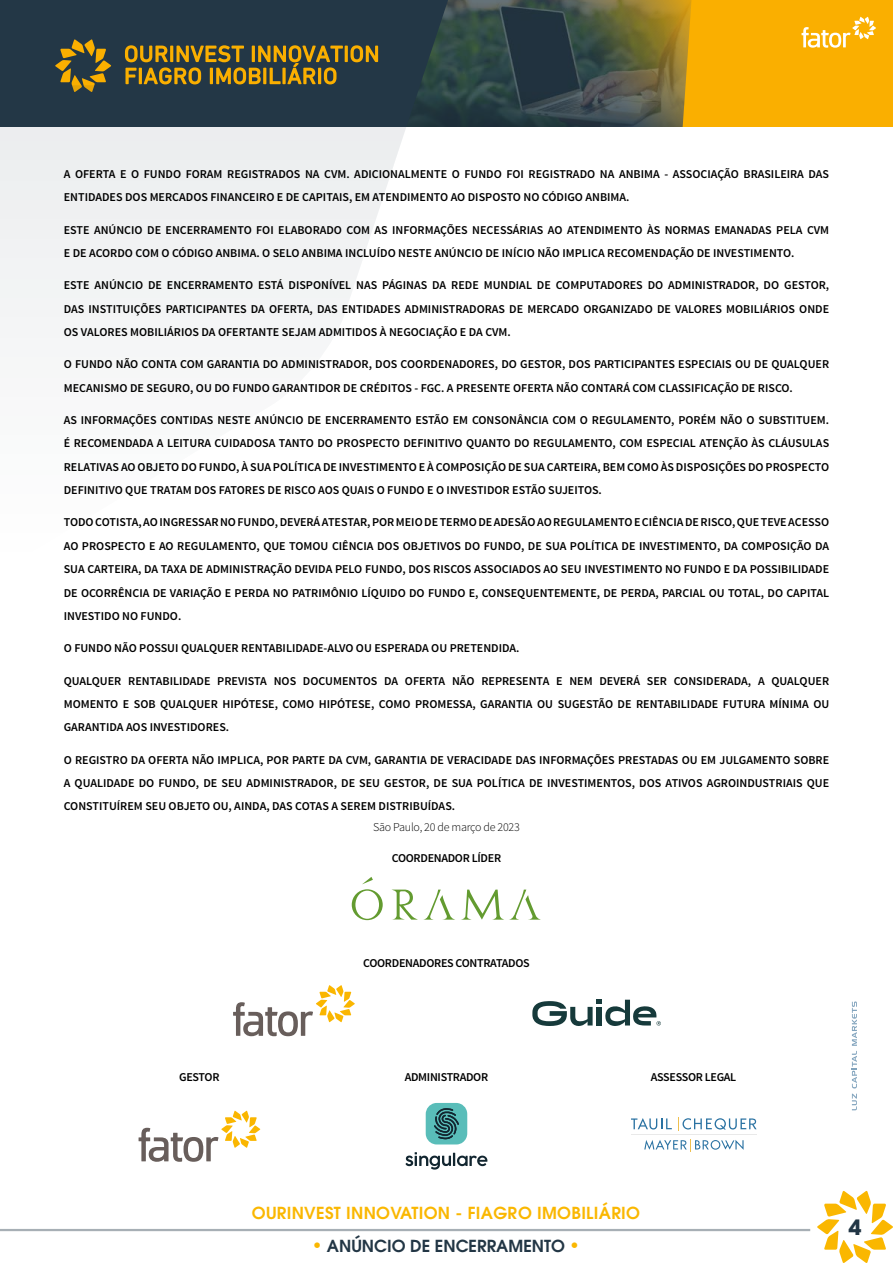
<style>
.page{position:relative;width:893px;height:1263px;background:#fff}
.page>*{position:absolute;margin:0;border:0;box-sizing:border-box;transform-origin:0 0}
.t1{font:700 21px "ITC Avant Garde Pro";color:#223645}
.t2{font:600 16.5px "ITC Avant Garde Pro";letter-spacing:.02em;color:#fab700}
.t3{font:600 16.5px "ITC Avant Garde Pro";color:#223645}
.t4{font:600 12px/23.4px "Source Sans Pro";color:#000;text-align:justify}
.t5{font:600 12px "Source Sans Pro";letter-spacing:-.025em;color:#000}
.t6{font:300 12px "Source Sans Pro";letter-spacing:-.02em;color:#000}
.s1{font-size:18px;color:#fab700}
</style>
<div class="page">
<svg style="left:464px;top:0;width:204px;height:127px;background:#404d44"></svg>
<svg style="left:668px;top:0;width:225px;height:127px;background:#f1aa04"></svg>
<svg style="left:0;top:0;width:464px;height:127px;background:#243945"></svg>
<svg style="left:801px;top:17px;width:75px;height:31px"></svg>
<hr style="left:345px;top:46px;width:3px;height:16px;background:#faaf00">
<svg style="left:350px;top:45px;width:28px;height:17px"></svg>
<svg style="left:125px;top:45px;width:218px;height:39px;background:#77662a"></svg>
<svg style="left:55px;top:39px;width:56px;height:46px;background:#6d602d"></svg>
<svg style="left:0;top:85px;width:420px;height:253px"></svg>
<hr style="left:0;top:1229px;width:810px;height:2px;background:#a7afb5">
<svg style="left:817px;top:1191px;width:76px;height:72px"></svg>
<svg style="left:391px;top:889px;width:150px;height:31px"></svg>
<svg style="left:352px;top:877px;width:31px;height:43px"></svg>
<svg style="left:233px;top:985px;width:122px;height:51px"></svg>
<svg style="left:532px;top:1000px;width:129px;height:26px"></svg>
<svg style="left:139px;top:1111px;width:121px;height:51px"></svg>
<svg style="left:426px;top:1103px;width:41px;height:41px;background:#52a09f"></svg>
<svg style="left:406px;top:1152px;width:81px;height:17px"></svg>
<svg style="left:631px;top:1118px;width:41px;height:11px"></svg>
<svg style="left:678px;top:1117px;width:79px;height:14px"></svg>
<svg style="left:644px;top:1139px;width:100px;height:12px"></svg>
<hr style="left:631px;top:1134px;width:126px;height:1px;background:#e9e9e9">
<svg style="left:852px;top:1094px;width:5px;height:16px"></svg>
<svg style="left:852px;top:1001px;width:5px;height:87px"></svg>
<p class="t4" style="left:64px;top:162px;width:767px">A OFERTA E O FUNDO FORAM REGISTRADOS NA CVM. ADICIONALMENTE O FUNDO FOI REGISTRADO NA ANBIMA - ASSOCIAÇÃO BRASILEIRA DAS<br>ENTIDADES DOS MERCADOS FINANCEIRO E DE CAPITAIS, EM ATENDIMENTO AO DISPOSTO NO CÓDIGO ANBIMA.</p>
<p class="t4" style="left:64px;top:218px;width:767px">ESTE ANÚNCIO DE ENCERRAMENTO FOI ELABORADO COM AS INFORMAÇÕES NECESSÁRIAS AO ATENDIMENTO ÀS NORMAS EMANADAS PELA CVM<br>E DE ACORDO COM O CÓDIGO ANBIMA. O SELO ANBIMA INCLUÍDO NESTE ANÚNCIO DE INÍCIO NÃO IMPLICA RECOMENDAÇÃO DE INVESTIMENTO.</p>
<p class="t4" style="left:64px;top:274px;width:767px">ESTE ANÚNCIO DE ENCERRAMENTO ESTÁ DISPONÍVEL NAS PÁGINAS DA REDE MUNDIAL DE COMPUTADORES DO ADMINISTRADOR, DO GESTOR, DAS INSTITUIÇÕES PARTICIPANTES DA OFERTA, DAS ENTIDADES ADMINISTRADORAS DE MERCADO ORGANIZADO DE VALORES MOBILIÁRIOS ONDE OS VALORES MOBILIÁRIOS DA OFERTANTE SEJAM ADMITIDOS À NEGOCIAÇÃO E DA CVM.</p>
<p class="t4" style="left:64px;top:353px;width:767px">O FUNDO NÃO CONTA COM GARANTIA DO ADMINISTRADOR, DOS COORDENADORES, DO GESTOR, DOS PARTICIPANTES ESPECIAIS OU DE QUALQUER<br>MECANISMO DE SEGURO, OU DO FUNDO GARANTIDOR DE CRÉDITOS - FGC. A PRESENTE OFERTA NÃO CONTARÁ COM CLASSIFICAÇÃO DE RISCO.</p>
<p class="t4" style="left:64px;top:409px;width:767px">AS INFORMAÇÕES CONTIDAS NESTE ANÚNCIO DE ENCERRAMENTO ESTÃO EM CONSONÂNCIA COM O REGULAMENTO, PORÉM NÃO O SUBSTITUEM.<br>É RECOMENDADA A LEITURA CUIDADOSA TANTO DO PROSPECTO DEFINITIVO QUANTO DO REGULAMENTO, COM ESPECIAL ATENÇÃO ÀS CLÁUSULAS RELATIVAS AO OBJETO DO FUNDO, À SUA POLÍTICA DE INVESTIMENTO E À COMPOSIÇÃO DE SUA CARTEIRA, BEM COMO ÀS DISPOSIÇÕES DO PROSPECTO DEFINITIVO QUE TRATAM DOS FATORES DE RISCO AOS QUAIS O FUNDO E O INVESTIDOR ESTÃO SUJEITOS.</p>
<p class="t4" style="left:64px;top:511px;width:767px">TODO COTISTA, AO INGRESSAR NO FUNDO, DEVERÁ ATESTAR, POR MEIO DE TERMO DE ADESÃO AO REGULAMENTO E CIÊNCIA DE RISCO, QUE TEVE ACESSO AO PROSPECTO E AO REGULAMENTO, QUE TOMOU CIÊNCIA DOS OBJETIVOS DO FUNDO, DE SUA POLÍTICA DE INVESTIMENTO, DA COMPOSIÇÃO DA SUA CARTEIRA, DA TAXA DE ADMINISTRAÇÃO DEVIDA PELO FUNDO, DOS RISCOS ASSOCIADOS AO SEU INVESTIMENTO NO FUNDO E DA POSSIBILIDADE DE OCORRÊNCIA DE VARIAÇÃO E PERDA NO PATRIMÔNIO LÍQUIDO DO FUNDO E, CONSEQUENTEMENTE, DE PERDA, PARCIAL OU TOTAL, DO CAPITAL INVESTIDO NO FUNDO.</p>
<p class="t4" style="left:64px;top:637px;width:457px">O FUNDO NÃO POSSUI QUALQUER RENTABILIDADE-ALVO OU ESPERADA OU PRETENDIDA.</p>
<p class="t4" style="left:64px;top:669px;width:767px">QUALQUER RENTABILIDADE PREVISTA NOS DOCUMENTOS DA OFERTA NÃO REPRESENTA E NEM DEVERÁ SER CONSIDERADA, A QUALQUER MOMENTO E SOB QUALQUER HIPÓTESE, COMO HIPÓTESE, COMO PROMESSA, GARANTIA OU SUGESTÃO DE RENTABILIDADE FUTURA MÍNIMA OU GARANTIDA AOS INVESTIDORES.</p>
<p class="t4" style="left:64px;top:748px;width:767px">O REGISTRO DA OFERTA NÃO IMPLICA, POR PARTE DA CVM, GARANTIA DE VERACIDADE DAS INFORMAÇÕES PRESTADAS OU EM JULGAMENTO SOBRE A QUALIDADE DO FUNDO, DE SEU ADMINISTRADOR, DE SEU GESTOR, DE SUA POLÍTICA DE INVESTIMENTOS, DOS ATIVOS AGROINDUSTRIAIS QUE CONSTITUÍREM SEU OBJETO OU, AINDA, DAS COTAS A SEREM DISTRIBUÍDAS.</p>
<p class="t6" style="left:373px;top:819px;width:148px">São Paulo, 20 de março de 2023</p>
<p class="t5" style="left:392px;top:850px;width:111px">COORDENADOR LÍDER</p>
<p class="t5" style="left:363px;top:956px;width:168px">COORDENADORES CONTRATADOS</p>
<p class="t4" style="left:179px;top:1065px;width:42px">GESTOR</p>
<p class="t5" style="left:405px;top:1069px;width:85px">ADMINISTRADOR</p>
<p class="t5" style="left:651px;top:1069px;width:87px">ASSESSOR LEGAL</p>
<h2 class="t2" style="left:252px;top:1202px;width:390px">OURINVEST INNOVATION - FIAGRO IMOBILIÁRIO</h2>
<h2 class="t3" style="left:312px;top:1235px;width:269px"><span class="s1">•</span> ANÚNCIO DE ENCERRAMENTO <span class="s1">•</span></h2>
<h1 class="t1" style="left:849px;top:1213px;width:14px">4</h1>
</div>
